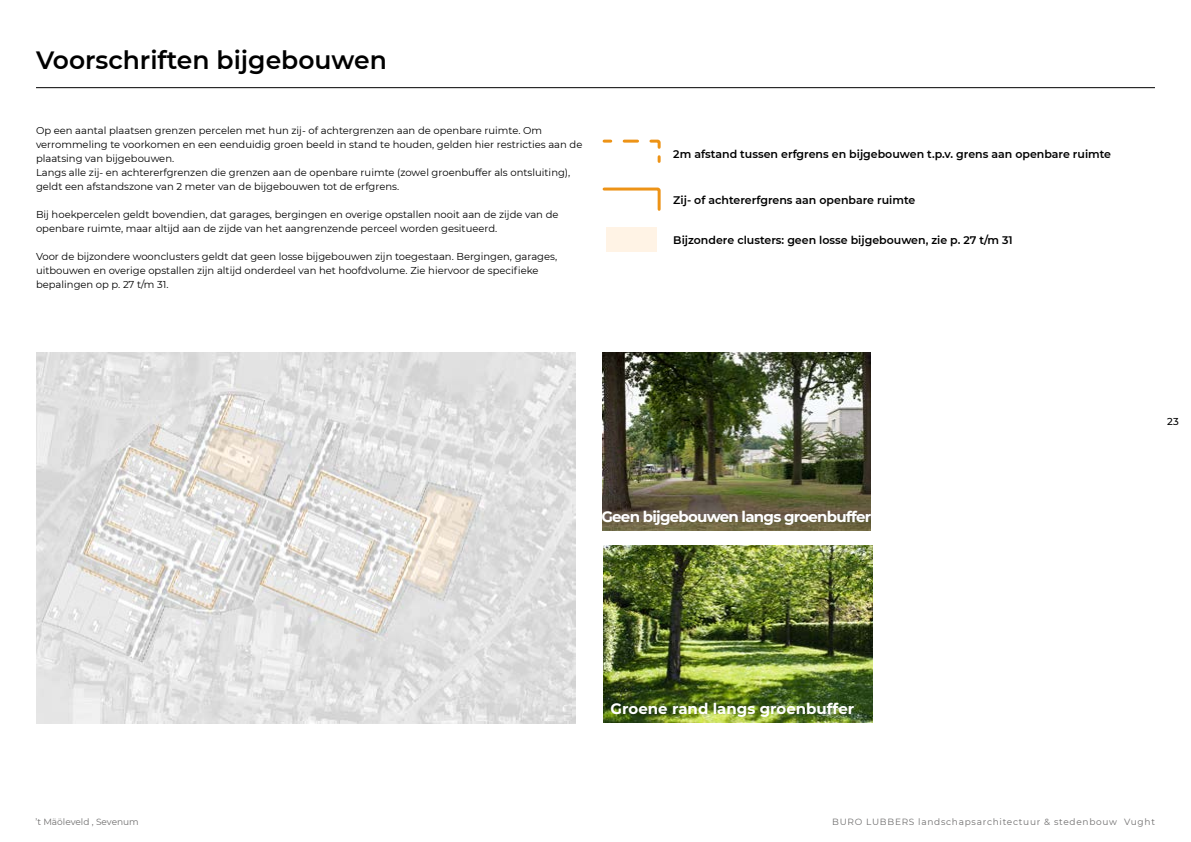
<style>
.page{position:relative;width:1191px;height:842px;background:#fff}
.page>*{position:absolute;margin:0;border:0;box-sizing:border-box;transform-origin:0 0}
.t1{font:600 25px "Montserrat";color:#000}
.t2{font:700 15px "Montserrat";letter-spacing:-.05em;color:#fff}
.t3{font:700 15px "Montserrat";color:#fff}
.t4{font:600 11px "Montserrat";color:#000}
.t5{font:10px/14px "Montserrat";color:#000}
.t6{font:500 10px "Montserrat";color:#000}
.t7{font:9px "Montserrat";letter-spacing:.08em;color:#706f6f}
.t8{font:9px "Montserrat";color:#706f6f}
</style>
<div class="page">
<hr style="left:36px;top:87px;width:1119px;height:1px;background:#000">
<img style="left:603px;top:546px;width:269px;height:177px">
<img style="left:602px;top:353px;width:268px;height:178px">
<img style="left:36px;top:353px;width:539px;height:370px">
<svg style="left:602px;top:187px;width:59px;height:24px"></svg>
<svg style="left:602px;top:139px;width:59px;height:24px"></svg>
<div style="left:606px;top:227px;width:51px;height:24px;background:#fff3e5"></div>
<h1 class="t1" style="left:36px;top:43px;width:352px">Voorschriften bijgebouwen</h1>
<p class="t5" style="left:36px;top:123px;width:548px">Op een aantal plaatsen grenzen percelen met hun zij- of achtergrenzen aan de openbare ruimte. Om verrommeling te voorkomen en een eenduidig groen beeld in stand te houden, gelden hier restricties aan de plaatsing van bijgebouwen.<br>Langs alle zij- en achtererfgrenzen die grenzen aan de openbare ruimte (zowel groenbuffer als ontsluiting), geldt een afstandszone van 2 meter van de bijgebouwen tot de erfgrens.</p>
<p class="t5" style="left:36px;top:207px;width:524px">Bij hoekpercelen geldt bovendien, dat garages, bergingen en overige opstallen nooit aan de zijde van de openbare ruimte, maar altijd aan de zijde van het aangrenzende perceel worden gesitueerd.</p>
<p class="t5" style="left:36px;top:249px;width:523px">Voor de bijzondere woonclusters geldt dat geen losse bijgebouwen zijn toegestaan. Bergingen, garages, uitbouwen en overige opstallen zijn altijd onderdeel van het hoofdvolume. Zie hiervoor de specifieke bepalingen op p. 27 t/m 31.</p>
<p class="t4" style="left:673px;top:146px;width:439px">2m afstand tussen erfgrens en bijgebouwen t.p.v. grens aan openbare ruimte</p>
<p class="t4" style="left:673px;top:192px;width:243px">Zij- of achtererfgrens aan openbare ruimte</p>
<p class="t4" style="left:673px;top:233px;width:341px">Bijzondere clusters: geen losse bijgebouwen, zie p. 27 t/m 31</p>
<h2 class="t2" style="left:601px;top:506px;width:271px">Geen bijgebouwen langs groenbuffer</h2>
<p class="t6" style="left:1167px;top:414px;width:13px">23</p>
<h2 class="t3" style="left:610px;top:698px;width:245px">Groene rand langs groenbuffer</h2>
<p class="t8" style="left:35px;top:815px;width:105px">’t Mäöleveld , Sevenum</p>
<p class="t7" style="left:832px;top:815px;width:324px">BURO LUBBERS landschapsarchitectuur &amp; stedenbouw Vught</p>
</div>
